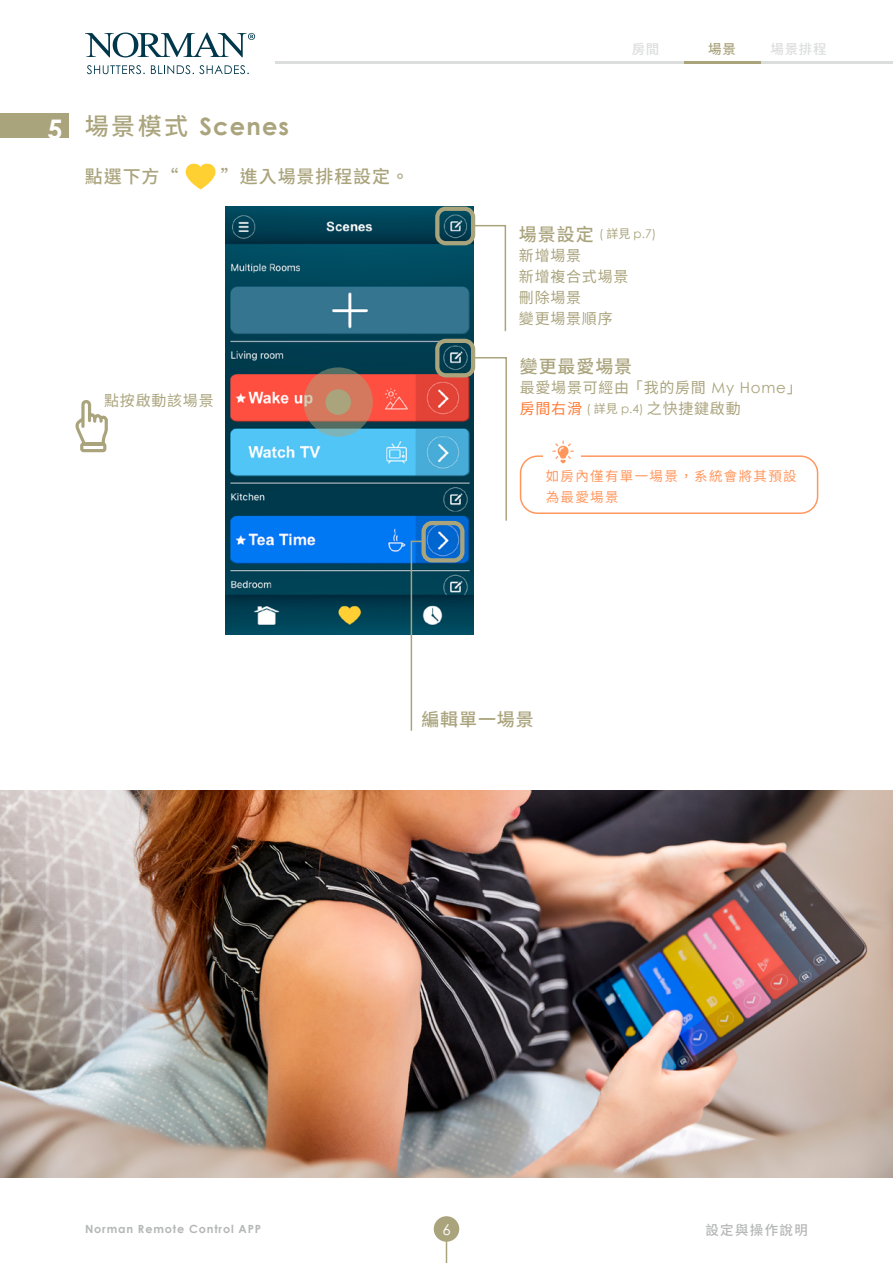
<style>
.page{position:relative;width:893px;height:1263px;background:#fff}
.page>*{position:absolute;margin:0;border:0;box-sizing:border-box;transform-origin:0 0}
.t1{font:700 27px "Century Gothic";color:#fff}
.t2{font:700 24px "Century Gothic";letter-spacing:.05em;color:#aaa47d}
.t3{font:500 18px "Noto Sans CJ Ktc";letter-spacing:.05em;color:#aaa47d}
.t4{font:15px/21px "Noto Sans CJ Ktc";letter-spacing:.05em;color:#aaa47d}
.t5{font:15px "Century Gothic";color:#fff}
.t6{font:13.5px/21px "Noto Sans CJ Ktc";letter-spacing:.1em;color:#ff975d}
.t7{font:500 13.5px "Noto Sans CJ Ktc";letter-spacing:.1em;color:#b5b6b6}
.t8{font:500 13.5px "Noto Sans CJ Ktc";letter-spacing:.05em;color:#dcdddd}
.t9{font:500 13.5px "Noto Sans CJ Ktc";color:#aaa47d}
.t10{font:12px "Century Gothic";color:#aaa47d}
.t11{font:700 11.25px "Century Gothic";letter-spacing:.075em;color:#b5b6b6}
.s1{font-family:"Noto Sans CJ Ktc";font-weight:500}
.s2{font-family:"Noto Sans CJ Ktc";font-weight:500;font-size:18px}
.s3{font-family:"Noto Sans CJ Ktc"}
.s4{font-family:"Century Gothic"}
.s5{color:#ff7c37}
.s6{font-family:"Century Gothic";font-size:12px}
.s7{font-size:12px}
</style>
<div class="page">
<hr style="left:276px;top:62px;width:617px;height:2px;background:#dcdddd">
<div style="left:434px;top:1216px;width:25px;height:26px;background:#aaa47d;border-radius:50%"></div>
<svg style="left:446px;top:1242px;width:1px;height:21px"></svg>
<hr style="left:684px;top:62px;width:76px;height:2px;background:#aaa47d">
<svg style="left:87px;top:65px;width:58px;height:9px"></svg>
<svg style="left:151px;top:65px;width:98px;height:9px"></svg>
<svg style="left:85px;top:33px;width:170px;height:24px"></svg>
<div style="left:0;top:113px;width:69px;height:25px;background:#aaa47d"></div>
<img style="left:226px;top:207px;width:248px;height:427px">
<div style="left:435px;top:207px;width:40px;height:38px;border:4px solid #aaa47d;border-radius:9px"></div>
<div style="left:435px;top:339px;width:40px;height:38px;border:4px solid #aaa47d;border-radius:9px"></div>
<div style="left:421px;top:521px;width:43px;height:41px;border:4px solid #aaa47d;border-radius:9px"></div>
<svg style="left:473px;top:224px;width:34px;height:108px"></svg>
<svg style="left:474px;top:356px;width:33px;height:165px"></svg>
<svg style="left:410px;top:540px;width:15px;height:191px"></svg>
<svg style="left:75px;top:400px;width:33px;height:53px"></svg>
<svg style="left:304px;top:367px;width:69px;height:70px;background:#b57c67"></svg>
<div style="left:325px;top:389px;width:26px;height:26px;background:#aaa47d;border-radius:50%"></div>
<div style="left:520px;top:455px;width:298px;height:59px;border:1px solid #ff975d;border-radius:17px"></div>
<div style="left:544px;top:447px;width:37px;height:18px;background:#fff"></div>
<svg style="left:552px;top:440px;width:22px;height:23px"></svg>
<img style="left:0;top:791px;width:893px;height:387px">
<svg style="left:185px;top:164px;width:31px;height:25px"></svg>
<p class="t1" style="left:47px;top:109px;width:17px">5</p>
<p class="t2" style="left:85px;top:108px;width:206px"><span class="s1">場景模式</span> Scenes</p>
<p class="t3" style="left:85px;top:167px;width:95px">點選下方“</p>
<p class="t3" style="left:221px;top:167px;width:190px">”進入場景排程設定。</p>
<p class="t4" style="left:104px;top:390px;width:111px">點按啟動該場景</p>
<p class="t8" style="left:632px;top:41px;width:29px">房間</p>
<p class="t9" style="left:708px;top:41px;width:29px">場景</p>
<p class="t8" style="left:771px;top:41px;width:58px">場景排程</p>
<p class="t10" style="left:519px;top:226px;width:139px"><span class="s2">場景設定</span> ( <span class="s3">詳見</span> p.7)</p>
<p class="t4" style="left:519px;top:245px;width:64px">新增場景</p>
<p class="t4" style="left:519px;top:266px;width:111px">新增複合式場景</p>
<p class="t4" style="left:519px;top:287px;width:64px">刪除場景</p>
<p class="t4" style="left:519px;top:308px;width:95px">變更場景順序</p>
<p class="t3" style="left:520px;top:356px;width:114px">變更最愛場景</p>
<p class="t4" style="left:520px;top:378px;width:283px">最愛場景可經由「我的房間 <span class="s4">My Home</span>」<span class="s5">房間右滑</span> <span class="s6">(</span> <span class="s7">詳見</span> <span class="s6">p.4)</span> 之快捷鍵啟動</p>
<p class="t6" style="left:546px;top:466px;width:253px">如房內僅有單一場景，系統會將其預設為最愛場景</p>
<p class="t3" style="left:421px;top:709px;width:114px">編輯單一場景</p>
<p class="t11" style="left:85px;top:1221px;width:178px">Norman Remote Control APP</p>
<p class="t5" style="left:442px;top:1219px;width:10px">6</p>
<p class="t7" style="left:705px;top:1223px;width:104px">設定與操作說明</p>
</div>
